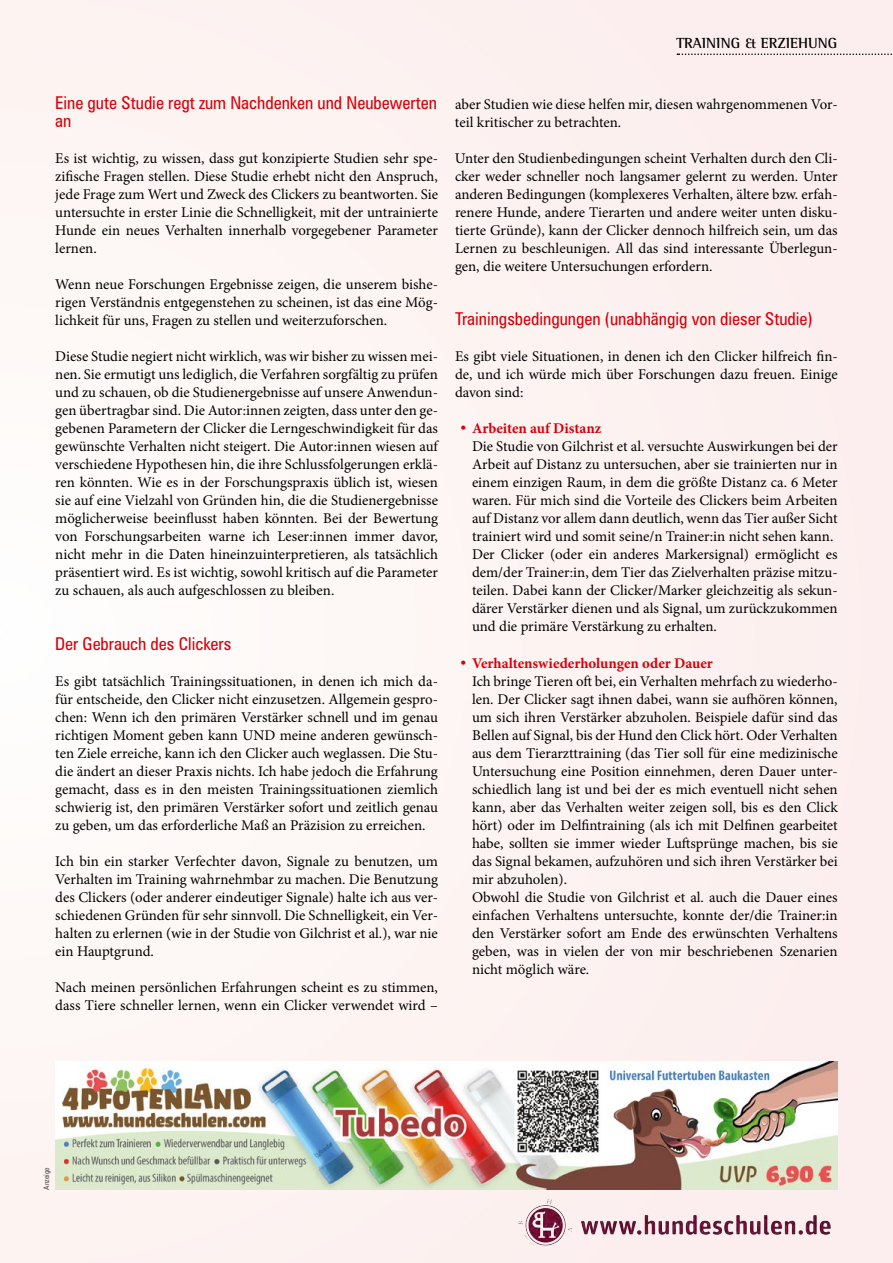
<style>
.page{position:relative;width:893px;height:1263px;background:#fdf4f2}
.page>*{position:absolute;margin:0;border:0;box-sizing:border-box;transform-origin:0 0}
.t1{font:condensed 17.7px/18px "Zurich BT";color:#d80009}
.t2{font:700 15px "Rotis Semi Serif";color:#000}
.t3{font:14.85px/18px "Minion Pro";color:#000;text-align:justify}
.t4{font:condensed 7.5px "Zurich BT";color:#000}
.s1{font-family:"Zurich BT";font-stretch:condensed;font-size:14.4px;color:#d80009}
.s2{font-weight:700;color:#d80009}
</style>
<div class="page">
<img style="left:55px;top:1062px;width:783px;height:127px">
<svg style="left:677px;top:54px;width:215px;height:1px"></svg>
<img style="left:507px;top:1179px;width:331px;height:67px">
<p class="t2" style="left:676px;top:34px;width:163px">TRAINING &amp; ERZIEHUNG</p>
<p class="t1" style="left:55px;top:94px;width:383px">Eine gute Studie regt zum Nachdenken und Neubewerten an</p>
<p class="t3" style="left:55px;top:150px;width:384px">Es ist wichtig, zu wissen, dass gut konzipierte Studien sehr spe&shy;zifische Fragen stellen. Diese Studie erhebt nicht den Anspruch, jede Frage zum Wert und Zweck des Clickers zu beantworten. Sie untersuchte in erster Linie die Schnelligkeit, mit der untrainierte Hunde ein neues Verhalten innerhalb vorgegebener Parameter lernen.</p>
<p class="t3" style="left:55px;top:276px;width:384px">Wenn neue Forschungen Ergebnisse zeigen, die unserem bishe&shy;rigen Verständnis entgegenstehen zu scheinen, ist das eine Mög&shy;lichkeit für uns, Fragen zu stellen und weiterzuforschen.</p>
<p class="t3" style="left:55px;top:348px;width:384px">Diese Studie negiert nicht wirklich, was wir bisher zu wissen mei&shy;nen. Sie ermutigt uns lediglich, die Verfahren sorgfältig zu prüfen und zu schauen, ob die Studienergebnisse auf unsere Anwendun&shy;gen übertragbar sind. Die Autor:innen zeigten, dass unter den ge&shy;gebenen Parametern der Clicker die Lerngeschwindigkeit für das gewünschte Verhalten nicht steigert. Die Autor:innen wiesen auf verschiedene Hypothesen hin, die ihre Schlussfolgerungen erklä&shy;ren könnten. Wie es in der Forschungspraxis üblich ist, wiesen sie auf eine Vielzahl von Gründen hin, die die Studienergebnisse möglicherweise beeinflusst haben könnten. Bei der Bewertung von Forschungsarbeiten warne ich Leser:innen immer davor, nicht mehr in die Daten hineinzuinterpretieren, als tatsächlich präsentiert wird. Es ist wichtig, sowohl kritisch auf die Parameter zu schauen, als auch aufgeschlossen zu bleiben.</p>
<p class="t1" style="left:55px;top:634px;width:177px">Der Gebrauch des Clickers</p>
<p class="t3" style="left:55px;top:672px;width:384px">Es gibt tatsächlich Trainingssituationen, in denen ich mich da&shy;für entscheide, den Clicker nicht einzusetzen. Allgemein gespro&shy;chen: Wenn ich den primären Verstärker schnell und im genau richtigen Moment geben kann UND meine anderen gewünsch&shy;ten Ziele erreiche, kann ich den Clicker auch weglassen. Die Stu&shy;die ändert an dieser Praxis nichts. Ich habe jedoch die Erfahrung gemacht, dass es in den meisten Trainingssituationen ziemlich schwierig ist, den primären Verstärker sofort und zeitlich genau zu geben, um das erforderliche Maß an Präzision zu erreichen.</p>
<p class="t3" style="left:55px;top:852px;width:384px">Ich bin ein starker Verfechter davon, Signale zu benutzen, um Verhalten im Training wahrnehmbar zu machen. Die Benutzung des Clickers (oder anderer eindeutiger Signale) halte ich aus ver&shy;schiedenen Gründen für sehr sinnvoll. Die Schnelligkeit, ein Ver&shy;halten zu erlernen (wie in der Studie von Gilchrist et al.), war nie ein Hauptgrund.</p>
<p class="t3" style="left:55px;top:978px;width:384px">Nach meinen persönlichen Erfahrungen scheint es zu stimmen, dass Tiere schneller lernen, wenn ein Clicker verwendet wird –</p>
<p class="t3" style="left:455px;top:96px;width:384px">aber Studien wie diese helfen mir, diesen wahrgenommenen Vor&shy;teil kritischer zu betrachten.</p>
<p class="t3" style="left:455px;top:150px;width:384px">Unter den Studienbedingungen scheint Verhalten durch den Cli&shy;cker weder schneller noch langsamer gelernt zu werden. Unter anderen Bedingungen (komplexeres Verhalten, ältere bzw. erfah&shy;renere Hunde, andere Tierarten und andere weiter unten disku&shy;tierte Gründe), kann der Clicker dennoch hilfreich sein, um das Lernen zu beschleunigen. All das sind interessante Überlegun&shy;gen, die weitere Untersuchungen erfordern.</p>
<p class="t1" style="left:455px;top:310px;width:359px">Trainingsbedingungen (unabhängig von dieser Studie)</p>
<p class="t3" style="left:455px;top:348px;width:384px">Es gibt viele Situationen, in denen ich den Clicker hilfreich fin&shy;de, und ich würde mich über Forschungen dazu freuen. Einige davon sind:</p>
<p class="t3" style="left:472px;top:420px;width:367px;text-align:left;text-indent:-13px"><span class="s1">•</span> <span class="s2">Arbeiten auf Distanz<br></span>Die Studie von Gilchrist et al. versuchte Auswirkungen bei der Arbeit auf Distanz zu untersuchen, aber sie trainierten nur in einem einzigen Raum, in dem die größte Distanz ca. 6 Meter waren. Für mich sind die Vorteile des Clickers beim Arbeiten auf Distanz vor allem dann deutlich, wenn das Tier außer Sicht trainiert wird und somit seine/n Trainer:in nicht sehen kann.<br>Der Clicker (oder ein anderes Markersignal) ermöglicht es dem/der Trainer:in, dem Tier das Zielverhalten präzise mitzu&shy;teilen. Dabei kann der Clicker/Marker gleichzeitig als sekun&shy;därer Verstärker dienen und als Signal, um zurückzukommen und die primäre Verstärkung zu erhalten.</p>
<p class="t3" style="left:472px;top:654px;width:367px;text-align:left;text-indent:-13px"><span class="s1">•</span> <span class="s2">Verhaltenswiederholungen oder Dauer<br></span>Ich bringe Tieren oft bei, ein Verhalten mehrfach zu wiederho&shy;len. Der Clicker sagt ihnen dabei, wann sie aufhören können, um sich ihren Verstärker abzuholen. Beispiele dafür sind das Bellen auf Signal, bis der Hund den Click hört. Oder Verhalten aus dem Tierarzttraining (das Tier soll für eine medizinische Untersuchung eine Position einnehmen, deren Dauer unter&shy;schiedlich lang ist und bei der es mich eventuell nicht sehen kann, aber das Verhalten weiter zeigen soll, bis es den Click hört) oder im Delfintraining (als ich mit Delfinen gearbeitet habe, sollten sie immer wieder Luftsprünge machen, bis sie das Signal bekamen, aufzuhören und sich ihren Verstärker bei mir abzuholen).<br>Obwohl die Studie von Gilchrist et al. auch die Dauer eines einfachen Verhaltens untersuchte, konnte der/die Trainer:in den Verstärker sofort am Ende des erwünschten Verhaltens geben, was in vielen der von mir beschriebenen Szenarien nicht möglich wäre.</p>
<p class="t4" style="left:42px;top:1189px;width:24px;rotate:-90deg">Anzeige</p>
</div>
